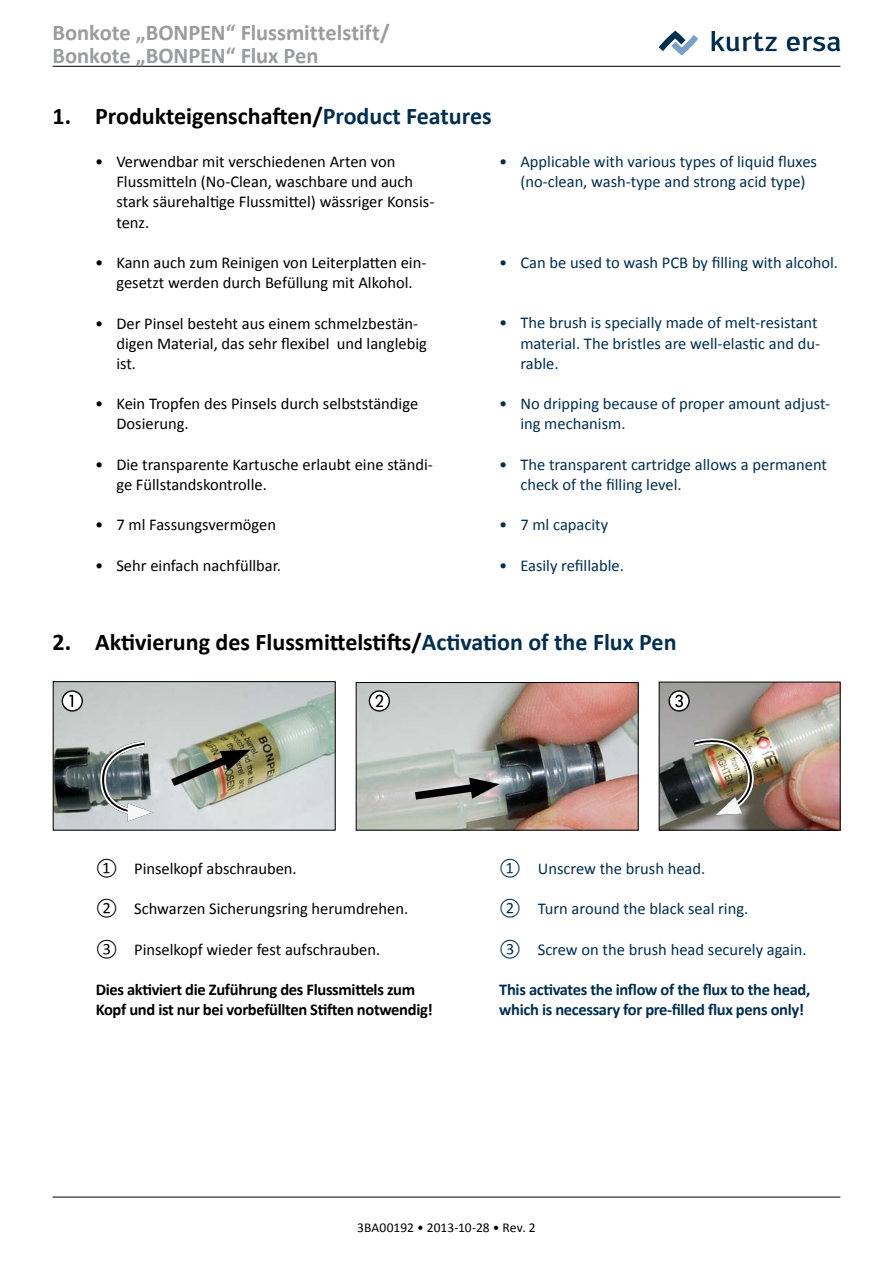
<style>
.page{position:relative;width:893px;height:1263px;background:#fff}
.page>*{position:absolute;margin:0;border:0;box-sizing:border-box;transform-origin:0 0}
.t1{font:700 24px "Calibri";color:#000}
.t2{font:700 22.5px/22.5px "Calibri";color:#9b9c9e}
.t3{font:16.5px/20.2px "Calibri";color:#000}
.t4{font:16.5px/20.2px "Calibri";color:#002f52}
.t5{font:700 16.5px/20.2px "Calibri";letter-spacing:-.02em;color:#000}
.t6{font:700 16.5px/20.2px "Calibri";letter-spacing:-.02em;color:#002f52}
.t7{font:13.5px "Calibri";color:#000}
.s1{color:#002f52}
</style>
<div class="page">
<svg style="left:712px;top:31px;width:65px;height:20px"></svg>
<svg style="left:787px;top:36px;width:53px;height:15px"></svg>
<svg style="left:659px;top:31px;width:39px;height:24px"></svg>
<hr style="left:53px;top:66px;width:787px;height:1px;background:#000">
<hr style="left:53px;top:1197px;width:787px;height:1px;background:#000">
<img style="left:55px;top:683px;width:279px;height:145px">
<div style="left:53px;top:681px;width:283px;height:149px;border:1px solid #000"></div>
<img style="left:358px;top:684px;width:279px;height:144px">
<div style="left:356px;top:682px;width:283px;height:148px;border:1px solid #000"></div>
<img style="left:661px;top:684px;width:177px;height:144px">
<svg style="left:62px;top:690px;width:21px;height:22px"></svg>
<svg style="left:668px;top:690px;width:22px;height:22px"></svg>
<img style="left:163px;top:746px;width:88px;height:46px">
<svg style="left:407px;top:778px;width:92px;height:26px;background:#8b8988"></svg>
<svg style="left:97px;top:738px;width:56px;height:83px;background:#929a9c"></svg>
<img style="left:688px;top:728px;width:81px;height:87px">
<svg style="left:369px;top:690px;width:21px;height:22px"></svg>
<h2 class="t2" style="left:53px;top:22px;width:339px">Bonkote „BONPEN“ Flussmittelstift/<br>Bonkote „BONPEN“ Flux Pen</h2>
<h1 class="t1" style="left:53px;top:101px;width:441px">1. Produkteigenschaften/<span class="s1">Product Features</span></h1>
<p class="t3" style="left:116px;top:151px;width:319px;text-indent:-21px">• Verwendbar mit verschiedenen Arten von Flussmitteln (No-Clean, waschbare und auch stark säurehaltige Flussmittel) wässriger Konsis&shy;tenz.</p>
<p class="t3" style="left:95px;top:252px;width:333px;text-align:center">• Kann auch zum Reinigen von Leiterplatten ein&shy;gesetzt werden durch Befüllung mit Alkohol.</p>
<p class="t3" style="left:116px;top:313px;width:312px;text-indent:-21px">• Der Pinsel besteht aus einem schmelzbestän&shy;digen Material, das sehr flexibel und langlebig ist.</p>
<p class="t3" style="left:116px;top:394px;width:303px;text-indent:-21px">• Kein Tropfen des Pinsels durch selbstständige<br>Dosierung.</p>
<p class="t3" style="left:116px;top:454px;width:318px;text-indent:-21px">• Die transparente Kartusche erlaubt eine ständi&shy;ge Füllstandskontrolle.</p>
<p class="t3" style="left:95px;top:515px;width:182px">• 7 ml Fassungsvermögen</p>
<p class="t3" style="left:95px;top:555px;width:187px">• Sehr einfach nachfüllbar.</p>
<p class="t4" style="left:499px;top:151px;width:319px;text-align:center">• Applicable with various types of liquid fluxes (no-clean, wash-type and strong acid type)</p>
<p class="t4" style="left:499px;top:252px;width:340px">• Can be used to wash PCB by filling with alcohol.</p>
<p class="t4" style="left:520px;top:313px;width:301px;text-indent:-21px">• The brush is specially made of melt-resistant material. The bristles are well-elastic and du&shy;rable.</p>
<p class="t4" style="left:520px;top:394px;width:311px;text-indent:-21px">• No dripping because of proper amount adjust&shy;ing mechanism.</p>
<p class="t4" style="left:520px;top:454px;width:308px;text-indent:-21px">• The transparent cartridge allows a permanent check of the filling level.</p>
<p class="t4" style="left:499px;top:515px;width:111px">• 7 ml capacity</p>
<p class="t4" style="left:499px;top:555px;width:126px">• Easily refillable.</p>
<h1 class="t1" style="left:53px;top:626px;width:625px">2. Aktivierung des Flussmittelstifts/<span class="s1">Activation of the Flux Pen</span></h1>
<p class="t3" style="left:96px;top:858px;width:203px">① Pinselkopf abschrauben.</p>
<p class="t3" style="left:96px;top:899px;width:314px">② Schwarzen Sicherungsring herumdrehen.</p>
<p class="t3" style="left:96px;top:939px;width:286px">③ Pinselkopf wieder fest aufschrauben.</p>
<p class="t5" style="left:96px;top:979px;width:339px">Dies aktiviert die Zuführung des Flussmittels zum<br>Kopf und ist nur bei vorbefüllten Stiften notwendig!</p>
<p class="t4" style="left:499px;top:858px;width:208px">① Unscrew the brush head.</p>
<p class="t4" style="left:499px;top:899px;width:251px">② Turn around the black seal ring.</p>
<p class="t4" style="left:499px;top:939px;width:309px">③ Screw on the brush head securely again.</p>
<p class="t6" style="left:499px;top:979px;width:312px">This activates the inflow of the flux to the head, which is necessary for pre-filled flux pens only!</p>
<p class="t7" style="left:357px;top:1219px;width:180px">3BA00192 • 2013-10-28 • Rev. 2</p>
</div>
